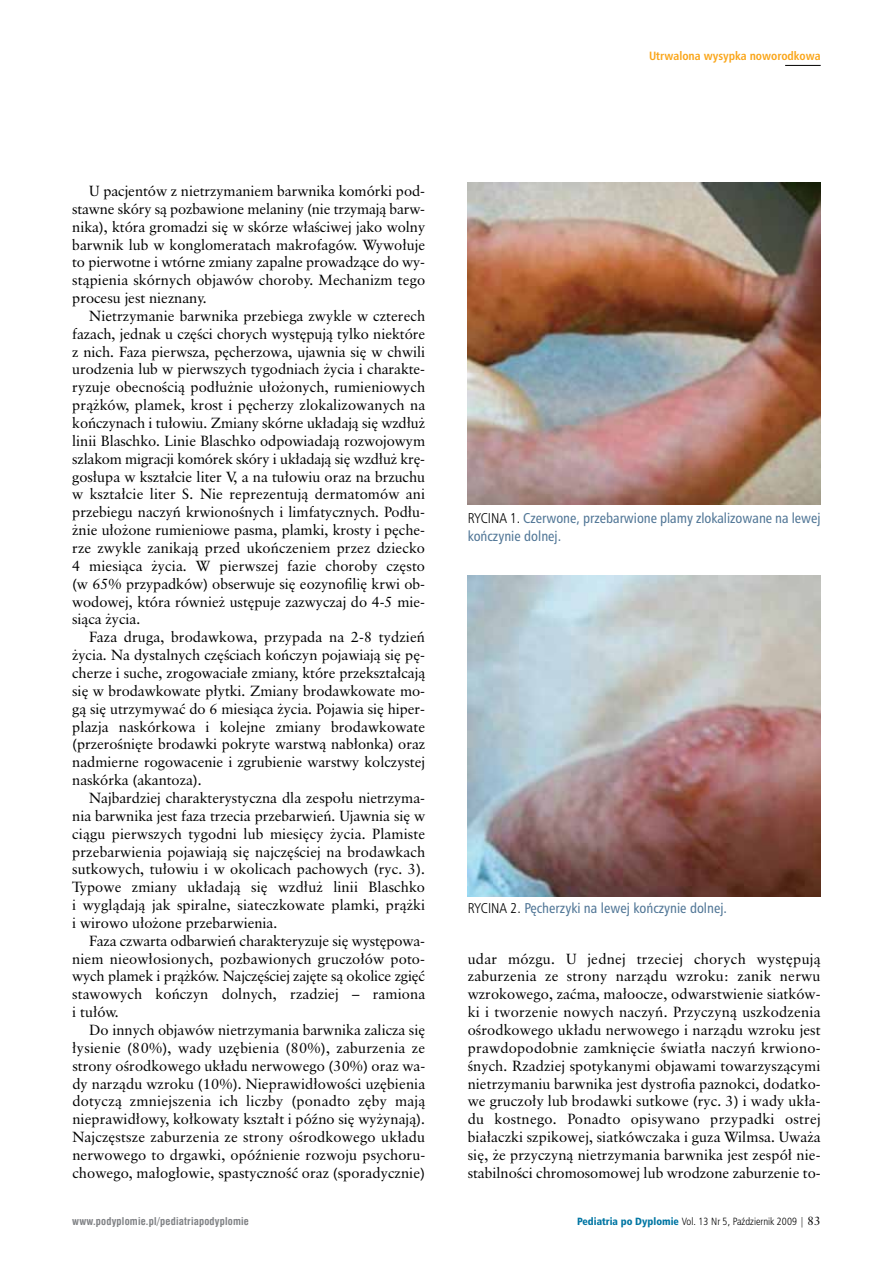
<style>
.page{position:relative;width:893px;height:1263px;background:#fff}
.page>*{position:absolute;margin:0;border:0;box-sizing:border-box;transform-origin:0 0}
.t1{font:14.7px/17.9px "Class Garmnd EU";color:#000;text-align:justify}
.t2{font:14.25px/18px "Humnst 777 Cn EU";color:#527797}
.t3{font:700 12px "Humnst 777 Cn EU";color:#faa61a}
.t4{font:10.5px "Humnst 777 Lt Cn EU";color:#000}
.t5{font:700 10.5px "Swis 721 Cn EU";letter-spacing:.02em;color:#808285}
.s1{font-family:"Humnst 777 Lt Cn EU";color:#000}
.s2{font-family:"Humnst 777 Blk Cn EU";color:#0076a3}
.s3{font-family:"Class Garmnd EU";font-size:12px}
</style>
<div class="page">
<img style="left:467px;top:64px;width:354px;height:833px">
<p class="t3" style="left:649px;top:48px;width:173px">Utrwalona wysypka noworodkowa</p>
<p class="t1" style="left:72px;top:182px;width:354px;text-indent:17px">U pacjentów z nietrzymaniem barwnika komórki pod&shy;stawne skóry są pozbawione melaniny (nie trzymają barw&shy;nika), która gromadzi się w skórze właściwej jako wolny barwnik lub w konglomeratach makrofagów. Wywołuje to pierwotne i wtórne zmiany zapalne prowadzące do wy&shy;stąpienia skórnych objawów choroby. Mechanizm tego procesu jest nieznany.</p>
<p class="t1" style="left:72px;top:307px;width:355px;text-indent:17px">Nietrzymanie barwnika przebiega zwykle w czterech fazach, jednak u części chorych występują tylko niektóre z nich. Faza pierwsza, pęcherzowa, ujawnia się w chwili urodzenia lub w pierwszych tygodniach życia i charakte&shy;ryzuje obecnością podłużnie ułożonych, rumieniowych prążków, plamek, krost i pęcherzy zlokalizowanych na kończynach i tułowiu. Zmiany skórne układają się wzdłuż linii Blaschko. Linie Blaschko odpowiadają rozwojowym szlakom migracji komórek skóry i układają się wzdłuż krę&shy;gosłupa w kształcie liter V, a na tułowiu oraz na brzuchu w kształcie liter S. Nie reprezentują dermatomów ani przebiegu naczyń krwionośnych i limfatycznych. Podłu&shy;żnie ułożone rumieniowe pasma, plamki, krosty i pęche&shy;rze zwykle zanikają przed ukończeniem przez dziecko 4 miesiąca życia. W pierwszej fazie choroby często (w 65% przypadków) obserwuje się eozynofilię krwi ob&shy;wodowej, która również ustępuje zazwyczaj do 4-5 mie&shy;siąca życia.</p>
<p class="t1" style="left:72px;top:628px;width:355px;text-indent:17px">Faza druga, brodawkowa, przypada na 2-8 tydzień życia. Na dystalnych częściach kończyn pojawiają się pę&shy;cherze i suche, zrogowaciałe zmiany, które przekształcają się w brodawkowate płytki. Zmiany brodawkowate mo&shy;gą się utrzymywać do 6 miesiąca życia. Pojawia się hiper&shy;plazja naskórkowa i kolejne zmiany brodawkowate (przerośnięte brodawki pokryte warstwą nabłonka) oraz nadmierne rogowacenie i zgrubienie warstwy kolczystej naskórka (akantoza).</p>
<p class="t1" style="left:72px;top:789px;width:355px;text-indent:17px">Najbardziej charakterystyczna dla zespołu nietrzyma&shy;nia barwnika jest faza trzecia przebarwień. Ujawnia się w ciągu pierwszych tygodni lub miesięcy życia. Plamiste przebarwienia pojawiają się najczęściej na brodawkach sutkowych, tułowiu i w okolicach pachowych (ryc. 3).<br>Typowe zmiany układają się wzdłuż linii Blaschko i wyglądają jak spiralne, siateczkowate plamki, prążki i wirowo ułożone przebarwienia.</p>
<p class="t1" style="left:72px;top:932px;width:354px;text-indent:17px">Faza czwarta odbarwień charakteryzuje się występowa&shy;niem nieowłosionych, pozbawionych gruczołów poto&shy;wych plamek i prążków. Najczęściej zajęte są okolice zgięć stawowych kończyn dolnych, rzadziej – ramiona i tułów.</p>
<p class="t1" style="left:72px;top:1021px;width:355px;text-indent:17px">Do innych objawów nietrzymania barwnika zalicza się łysienie (80%), wady uzębienia (80%), zaburzenia ze strony ośrodkowego układu nerwowego (30%) oraz wa&shy;dy narządu wzroku (10%). Nieprawidłowości uzębienia dotyczą zmniejszenia ich liczby (ponadto zęby mają nieprawidłowy, kołkowaty kształt i późno się wyżynają).<br>Najczęstsze zaburzenia ze strony ośrodkowego układu nerwowego to drgawki, opóźnienie rozwoju psychoru&shy;chowego, małogłowie, spastyczność oraz (sporadycznie)</p>
<p class="t5" style="left:72px;top:1214px;width:178px">www.podyplomie.pl/pediatriapodyplomie</p>
<p class="t2" style="left:468px;top:508px;width:354px"><span class="s1">RYCINA 1.</span> Czerwone, przebarwione plamy zlokalizowane na lewej kończynie dolnej.</p>
<p class="t2" style="left:468px;top:899px;width:261px"><span class="s1">RYCINA 2.</span> Pęcherzyki na lewej kończynie dolnej.</p>
<p class="t1" style="left:468px;top:949px;width:355px">udar mózgu. U jednej trzeciej chorych występują zaburzenia ze strony narządu wzroku: zanik nerwu wzrokowego, zaćma, małoocze, odwarstwienie siatków&shy;ki i tworzenie nowych naczyń. Przyczyną uszkodzenia ośrodkowego układu nerwowego i narządu wzroku jest prawdopodobnie zamknięcie światła naczyń krwiono&shy;śnych. Rzadziej spotykanymi objawami towarzyszącymi nietrzymaniu barwnika jest dystrofia paznokci, dodatko&shy;we gruczoły lub brodawki sutkowe (ryc. 3) i wady ukła&shy;du kostnego. Ponadto opisywano przypadki ostrej białaczki szpikowej, siatkówczaka i guza Wilmsa. Uważa się, że przyczyną nietrzymania barwnika jest zespół nie&shy;stabilności chromosomowej lub wrodzone zaburzenie to-</p>
<p class="t4" style="left:577px;top:1215px;width:245px"><span class="s2">Pediatria po Dyplomie</span> Vol. 13 Nr 5, Październik 2009 | <span class="s3">83</span></p>
</div>
